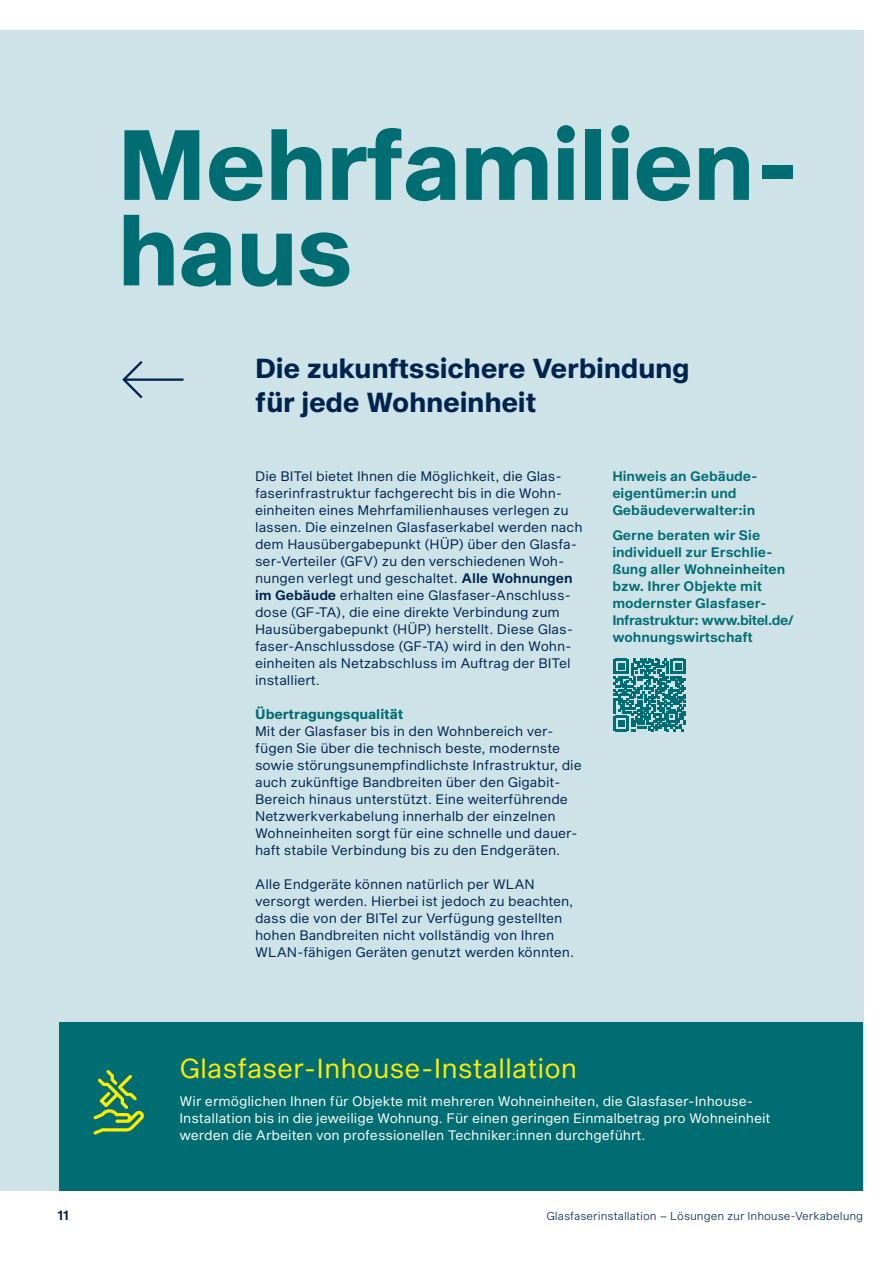
<style>
.page{position:relative;width:893px;height:1263px;background:#fff}
.page>*{position:absolute;margin:0;border:0;box-sizing:border-box;transform-origin:0 0}
.t1{font:700 97.5px/85.5px "S Sequel";letter-spacing:-.015em;color:#006d72}
.t2{font:700 27px/34px "S Sequel";letter-spacing:-.01em;color:#00244e}
.t3{font:27px "S Sequel";color:#ffed00}
.t4{font:13.5px/17px "S Sequel";color:#00244e}
.t5{font:13.5px/17px "S Sequel";color:#fff}
.t6{font:13.5px/17px "S Sequel Semi";color:#006d72}
.t7{font:700 13.5px "S Sequel";color:#006d72}
.t8{font:13.5px "S Sequel Semi";color:#00244e}
.t9{font:300 11.25px "S Sequel";color:#00244e}
.s1{font-family:"S Sequel Semi"}
</style>
<div class="page">
<div style="left:0;top:30px;width:863px;height:1161px;background:#cde3e8"></div>
<div style="left:60px;top:1022px;width:803px;height:169px;background:#006d72"></div>
<svg style="left:93px;top:1070px;width:51px;height:64px"></svg>
<svg style="left:614px;top:659px;width:72px;height:72px"></svg>
<h1 class="t1" style="left:117px;top:126px;width:686px">Mehrfamilien&shy;haus</h1>
<h2 class="t2" style="left:255px;top:353px;width:436px">Die zukunftssichere Verbindung für jede Wohneinheit</h2>
<p class="t4" style="left:255px;top:468px;width:329px">Die BITel bietet Ihnen die Möglichkeit, die Glas&shy;faserinfrastruktur fachgerecht bis in die Wohn&shy;einheiten eines Mehrfamilienhauses verlegen zu lassen. Die einzelnen Glasfaserkabel werden nach dem Hausübergabepunkt (HÜP) über den Glasfa&shy;ser-Verteiler (GFV) zu den verschiedenen Woh&shy;nungen verlegt und geschaltet. <span class="s1">Alle Wohnungen im Gebäude</span> erhalten eine Glasfaser-Anschluss&shy;dose (GF-TA), die eine direkte Verbindung zum Hausübergabepunkt (HÜP) herstellt. Diese Glas&shy;faser-Anschlussdose (GF-TA) wird in den Wohn&shy;einheiten als Netzabschluss im Auftrag der BITel installiert.</p>
<p class="t7" style="left:255px;top:704px;width:150px">Übertragungsqualität</p>
<p class="t4" style="left:255px;top:723px;width:328px">Mit der Glasfaser bis in den Wohnbereich ver&shy;fügen Sie über die technisch beste, modernste sowie störungsunempfindlichste Infrastruktur, die auch zukünftige Bandbreiten über den Gigabit-Bereich hinaus unterstützt. Eine weiterführende Netzwerkverkabelung innerhalb der einzelnen Wohneinheiten sorgt für eine schnelle und dauer&shy;haft stabile Verbindung bis zu den Endgeräten.</p>
<p class="t4" style="left:255px;top:876px;width:320px">Alle Endgeräte können natürlich per WLAN versorgt werden. Hierbei ist jedoch zu beachten, dass die von der BITel zur Verfügung gestellten hohen Bandbreiten nicht vollständig von Ihren WLAN-fähigen Geräten genutzt werden könnten.</p>
<p class="t6" style="left:612px;top:468px;width:147px">Hinweis an Gebäude&shy;eigentümer:in und<br>Gebäudeverwalter:in</p>
<p class="t6" style="left:612px;top:527px;width:183px">Gerne beraten wir Sie individuell zur Erschlie&shy;ßung aller Wohneinheiten bzw. Ihrer Objekte mit modernster Glasfaser-<br>Infrastruktur: www.bitel.de/ wohnungswirtschaft</p>
<h2 class="t3" style="left:179px;top:1049px;width:399px">Glasfaser-Inhouse-Installation</h2>
<p class="t5" style="left:179px;top:1093px;width:593px">Wir ermöglichen Ihnen für Objekte mit mehreren Wohneinheiten, die Glasfaser-Inhouse-<br>Installation bis in die jeweilige Wohnung. Für einen geringen Einmalbetrag pro Wohneinheit werden die Arbeiten von professionellen Techniker:innen durchgeführt.</p>
<p class="t8" style="left:57px;top:1206px;width:13px">11</p>
<p class="t9" style="left:546px;top:1208px;width:318px">Glasfaserinstallation – Lösungen zur Inhouse-Verkabelung</p>
</div>
